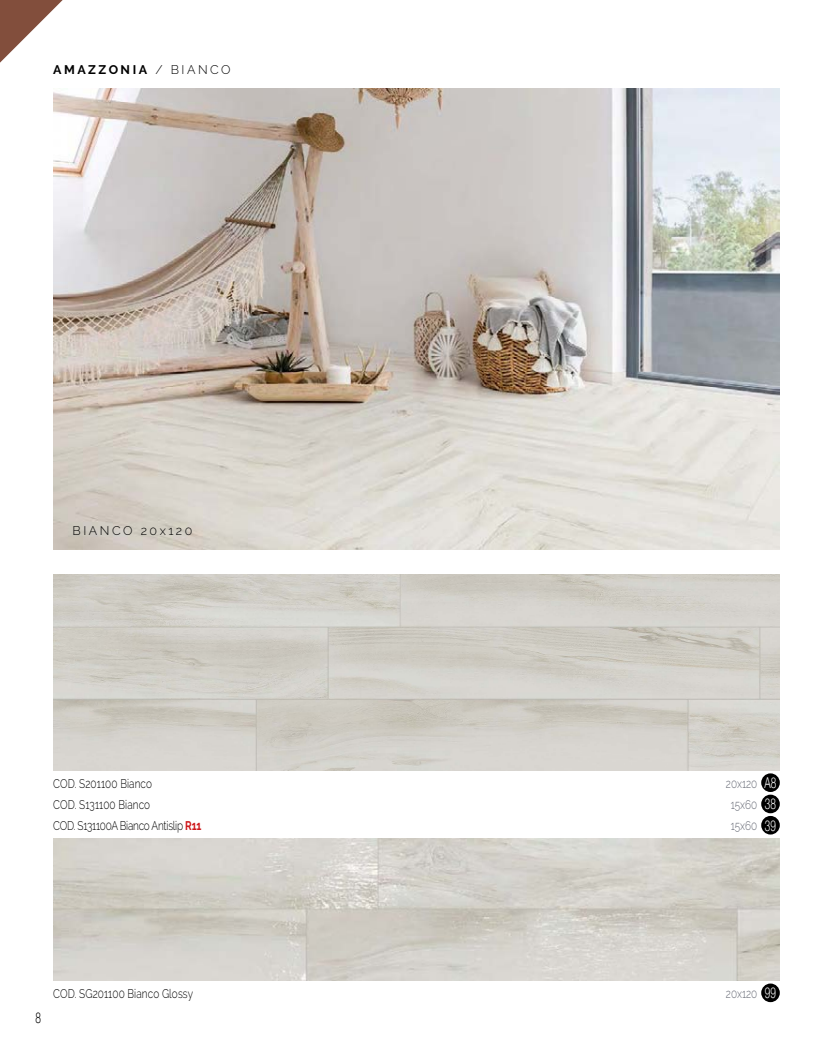
<style>
.page{position:relative;width:833px;height:1053px;background:#fff}
.page>*{position:absolute;margin:0;border:0;box-sizing:border-box;transform-origin:0 0}
.t1{font:300 15px "Helvetica Neue";color:#000;scale:.67 1}
.t2{font:300 12.5px "Raleway";letter-spacing:.01em;color:#000;scale:.8 1}
.t3{font:300 12.5px "Raleway";color:#666a75;scale:.8 1}
.t4{font:300 12.5px "Raleway";letter-spacing:-.025em;color:#000;scale:.8 1}
.t5{font:700 12.5px "Raleway";letter-spacing:.2em;color:#000}
.t6{font:300 12.5px "Raleway";letter-spacing:.2em;color:#000}
.s1{font-weight:300}
.s2{font-family:"Helvetica Neue";font-size:15px;color:#fff}
.s3{font-weight:700;color:#cd171a}
</style>
<div class="page">
<img style="left:53px;top:838px;width:727px;height:142px">
<div style="left:761px;top:983px;width:19px;height:19px;background:#000;border-radius:50%"></div>
<img style="left:53px;top:89px;width:727px;height:460px">
<img style="left:53px;top:574px;width:727px;height:196px">
<div style="left:761px;top:773px;width:19px;height:19px;background:#000;border-radius:50%"></div>
<div style="left:761px;top:794px;width:19px;height:19px;background:#000;border-radius:50%"></div>
<div style="left:761px;top:815px;width:19px;height:19px;background:#000;border-radius:50%"></div>
<svg style="left:0;top:0;width:63px;height:63px"></svg>
<p class="t5" style="left:53px;top:63px;width:179px">AMAZZONIA <span class="s1">/ BIANCO</span></p>
<p class="t6" style="left:73px;top:523px;width:121px">BIANCO 20x120</p>
<p class="t2" style="left:53px;top:776px;width:125px">COD. S201100 Bianco</p>
<p class="t3" style="left:726px;top:776px;width:65px">20x120 <span class="s2">A8</span></p>
<p class="t2" style="left:53px;top:797px;width:123px">COD. S131100 Bianco</p>
<p class="t3" style="left:731px;top:797px;width:58px">15x60 <span class="s2">38</span></p>
<p class="t4" style="left:53px;top:818px;width:187px">COD. S131100A Bianco Antislip <span class="s3">R11</span></p>
<p class="t3" style="left:731px;top:818px;width:58px">15x60 <span class="s2">39</span></p>
<p class="t1" style="left:35px;top:1005px;width:10px">8</p>
<p class="t2" style="left:53px;top:986px;width:176px">COD. SG201100 Bianco Glossy</p>
<p class="t3" style="left:726px;top:986px;width:64px">20x120 <span class="s2">99</span></p>
</div>
